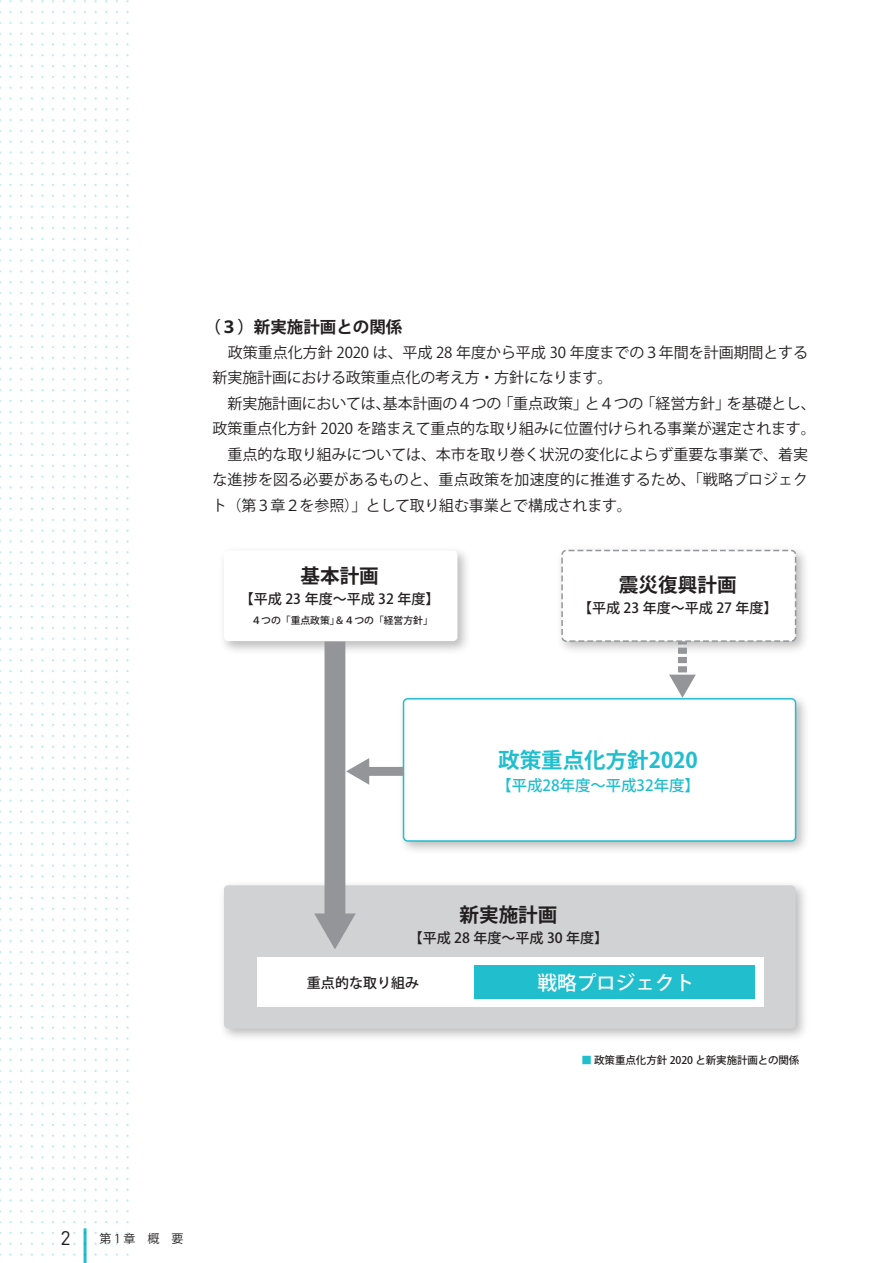
<style>
.page{position:relative;width:893px;height:1263px;background:#fff}
.page>*{position:absolute;margin:0;border:0;box-sizing:border-box;transform-origin:0 0}
.t1{font:700 21.45px "Koz Go Pr 6 N";color:#21bece}
.t2{font:700 19.65px "Koz Go Pr 6 N";color:#231f20}
.t3{font:500 19.65px "Koz Go Pr 6 N";color:#fff}
.t4{font:19.5px "DINOT";color:#231f20}
.見出し{font:700 16.5px "Koz Go Pr 6 N";color:#231f20}
.t5{font:500 15.3px "Koz Go Pr 6 N";color:#21bece}
.t6{font:15px/25.5px "Koz Go Pr 6 N";letter-spacing:-.01em;color:#231f20}
.t7{font:500 13.95px "Koz Go Pr 6 N";color:#231f20}
.t8{font:12px "Koz Go Pro";color:#231f20}
.t9{font:500 10.5px "Koz Go Pr 6 N";letter-spacing:-.005em;color:#231f20}
.t10{font:500 9.75px "Koz Go Pr 6 N";color:#231f20}
.s1{color:#21bece}
</style>
<div class="page">
<hr style="left:84px;top:1228px;width:3px;height:35px;background:#21bece">
<svg style="left:9px;top:0;width:3px;height:1256px"></svg>
<svg style="left:31px;top:0;width:2px;height:1256px"></svg>
<svg style="left:52px;top:0;width:2px;height:1256px"></svg>
<svg style="left:73px;top:0;width:2px;height:1256px"></svg>
<svg style="left:95px;top:0;width:2px;height:1256px"></svg>
<svg style="left:116px;top:0;width:2px;height:1256px"></svg>
<svg style="left:0;top:0;width:1px;height:1256px"></svg>
<svg style="left:20px;top:0;width:2px;height:1256px"></svg>
<svg style="left:41px;top:0;width:3px;height:1256px"></svg>
<svg style="left:63px;top:0;width:2px;height:1256px"></svg>
<svg style="left:84px;top:0;width:2px;height:1255px"></svg>
<svg style="left:105px;top:0;width:2px;height:1256px"></svg>
<svg style="left:126px;top:0;width:3px;height:1256px"></svg>
<img style="left:223px;top:551px;width:244px;height:107px">
<div style="left:224px;top:550px;width:233px;height:91px;background:#fff;border-radius:4px"></div>
<div style="left:224px;top:885px;width:571px;height:144px;background:#d1d2d4;border-radius:4px"></div>
<div style="left:257px;top:957px;width:507px;height:49px;background:#fff"></div>
<div style="left:474px;top:965px;width:281px;height:33px;background:#21bece"></div>
<img style="left:561px;top:549px;width:244px;height:101px">
<div style="left:562px;top:550px;width:234px;height:91px;background:#fff;border-radius:4px"></div>
<div style="left:561px;top:550px;width:235px;height:92px;border:1px dashed #939598;border-radius:4px"></div>
<img style="left:400px;top:698px;width:405px;height:153px">
<div style="left:403px;top:699px;width:392px;height:142px;background:#fff;border-radius:4px"></div>
<div style="left:403px;top:698px;width:393px;height:144px;border:1px solid #21bece;border-radius:4px"></div>
<div style="left:325px;top:641px;width:20px;height:278px;background:#939598"></div>
<svg style="left:314px;top:913px;width:42px;height:36px"></svg>
<svg style="left:669px;top:641px;width:27px;height:57px"></svg>
<div style="left:365px;top:767px;width:38px;height:9px;background:#939598"></div>
<svg style="left:346px;top:758px;width:23px;height:27px"></svg>
<p class="見出し" style="left:204px;top:318px;width:199px">（３）新実施計画との関係</p>
<p class="t6" style="left:213px;top:340px;width:597px">　政策重点化方針 2020 は、平成 28 年度から平成 30 年度までの３年間を計画期間とする新実施計画における政策重点化の考え方・方針になります。</p>
<p class="t6" style="left:213px;top:391px;width:605px">　新実施計画においては、基本計画の４つの「重点政策」と４つの「経営方針」を基礎とし、政策重点化方針 2020 を踏まえて重点的な取り組みに位置付けられる事業が選定されます。</p>
<p class="t6" style="left:212px;top:442px;width:598px;text-align:justify">　重点的な取り組みについては、本市を取り巻く状況の変化によらず重要な事業で、着実な進捗を図る必要があるものと、重点政策を加速度的に推進するため、「戦略プロジェクト（第３章２を参照）」として取り組む事業とで構成されます。</p>
<p class="t2" style="left:300px;top:565px;width:80px">基本計画</p>
<p class="t7" style="left:240px;top:591px;width:201px">【平成 23 年度～平成 32 年度】</p>
<p class="t10" style="left:251px;top:615px;width:183px">４つの「重点政策」＆４つの「経営方針」</p>
<p class="t2" style="left:619px;top:573px;width:119px">震災復興計画</p>
<p class="t7" style="left:578px;top:600px;width:201px">【平成 23 年度～平成 27 年度】</p>
<p class="t1" style="left:498px;top:748px;width:201px">政策重点化方針2020</p>
<p class="t5" style="left:496px;top:777px;width:205px">【平成28年度～平成32年度】</p>
<p class="t2" style="left:459px;top:904px;width:100px">新実施計画</p>
<p class="t7" style="left:409px;top:930px;width:201px">【平成 28 年度～平成 30 年度】</p>
<p class="t7" style="left:307px;top:975px;width:114px">重点的な取り組み</p>
<p class="t3" style="left:537px;top:971px;width:158px">戦略プロジェクト</p>
<p class="t9" style="left:581px;top:1054px;width:220px"><span class="s1">■</span> 政策重点化方針 2020 と新実施計画との関係</p>
<p class="t4" style="left:61px;top:1226px;width:12px">2</p>
<p class="t8" style="left:99px;top:1231px;width:85px">第 1 章　概　要</p>
</div>
